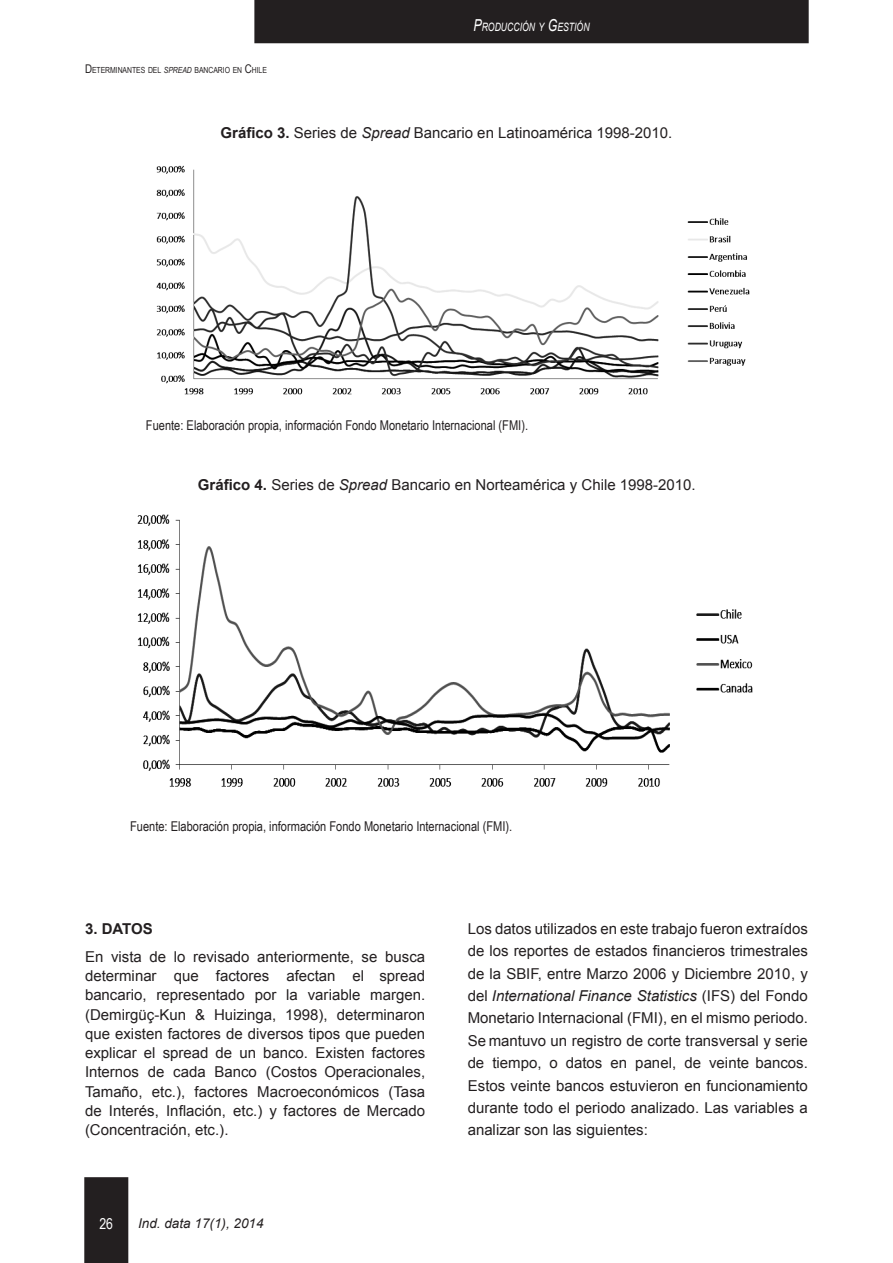
<style>
.page{position:relative;width:893px;height:1263px;background:#fff}
.page>*{position:absolute;margin:0;border:0;box-sizing:border-box;transform-origin:0 0}
.CUERPO_TX{font:15px/19.4px "Arial";color:#231f20;text-align:justify}
.tAbla_y__FIG{font:15px "Arial";color:#231f20}
.SUBTITULO_1{font:700 15px "Arial";letter-spacing:-.01em;color:#231f20}
.t1{font:15px "Arial Narrow";color:#fff}
.FUENTE{font:13.5px "Arial Narrow";color:#231f20}
.t2{font:italic 13.5px "Arial";color:#231f20}
.t3{font:italic 11.55px "Arial";color:#fff;scale:.75 1}
.t4{font:8.4px "Arial Narrow";letter-spacing:-.005em;color:#231f20}
.s1{font-size:12px}
.s2{font-style:italic}
.s3{font-size:16.5px}
.s4{font-weight:700}
</style>
<div class="page">
<div style="left:84px;top:1177px;width:44px;height:86px;background:#231f20"></div>
<div style="left:254px;top:0;width:555px;height:43px;background:#231f20"></div>
<img style="left:156px;top:165px;width:594px;height:230px">
<img style="left:137px;top:514px;width:616px;height:273px">
<p class="t4" style="left:85px;top:63px;width:183px"><span class="s1">D</span>ETERMINANTES DEL <span class="s2">SPREAD</span> BANCARIO EN <span class="s1">C</span>HILE</p>
<p class="t3" style="left:473px;top:19px;width:156px"><span class="s3">P</span>RODUCCIÓN Y <span class="s3">G</span>ESTIÓN</p>
<p class="tAbla_y__FIG" style="left:220px;top:123px;width:453px"><span class="s4">Gráfico 3.</span> Series de <span class="s2">Spread</span> Bancario en Latinoamérica 1998-2010.</p>
<p class="FUENTE" style="left:146px;top:415px;width:384px">Fuente: Elaboración propia, información Fondo Monetario Internacional (FMI).</p>
<p class="tAbla_y__FIG" style="left:198px;top:475px;width:499px"><span class="s4">Gráfico 4.</span> Series de <span class="s2">Spread</span> Bancario en Norteamérica y Chile 1998-2010.</p>
<p class="FUENTE" style="left:130px;top:816px;width:384px">Fuente: Elaboración propia, información Fondo Monetario Internacional (FMI).</p>
<p class="SUBTITULO_1" style="left:85px;top:918px;width:69px">3. DATOS</p>
<p class="CUERPO_TX" style="left:85px;top:947px;width:342px">En vista de lo revisado anteriormente, se busca determinar que factores afectan el spread bancario, representado por la variable margen. (Demirgüç-Kun &amp; Huizinga, 1998), determinaron que existen factores de diversos tipos que pueden explicar el spread de un banco. Existen factores Internos de cada Banco (Costos Operacionales, Tamaño, etc.), factores Macroeconómicos (Tasa de Interés, Inflación, etc.) y factores de Mercado (Concentración, etc.).</p>
<p class="t1" style="left:99px;top:1213px;width:15px">26</p>
<p class="t2" style="left:138px;top:1215px;width:127px">Ind. data 17(1), 2014</p>
<p class="CUERPO_TX" style="left:468px;top:917px;width:342px;line-height:22.4px">Los datos utilizados en este trabajo fueron extraídos de los reportes de estados financieros trimestrales de la SBIF, entre Marzo 2006 y Diciembre 2010, y del <span class="s2">International Finance Statistics</span> (IFS) del Fondo Monetario Internacional (FMI), en el mismo periodo.<br>Se mantuvo un registro de corte transversal y serie de tiempo, o datos en panel, de veinte bancos.<br>Estos veinte bancos estuvieron en funcionamiento durante todo el periodo analizado. Las variables a analizar son las siguientes:</p>
</div>
